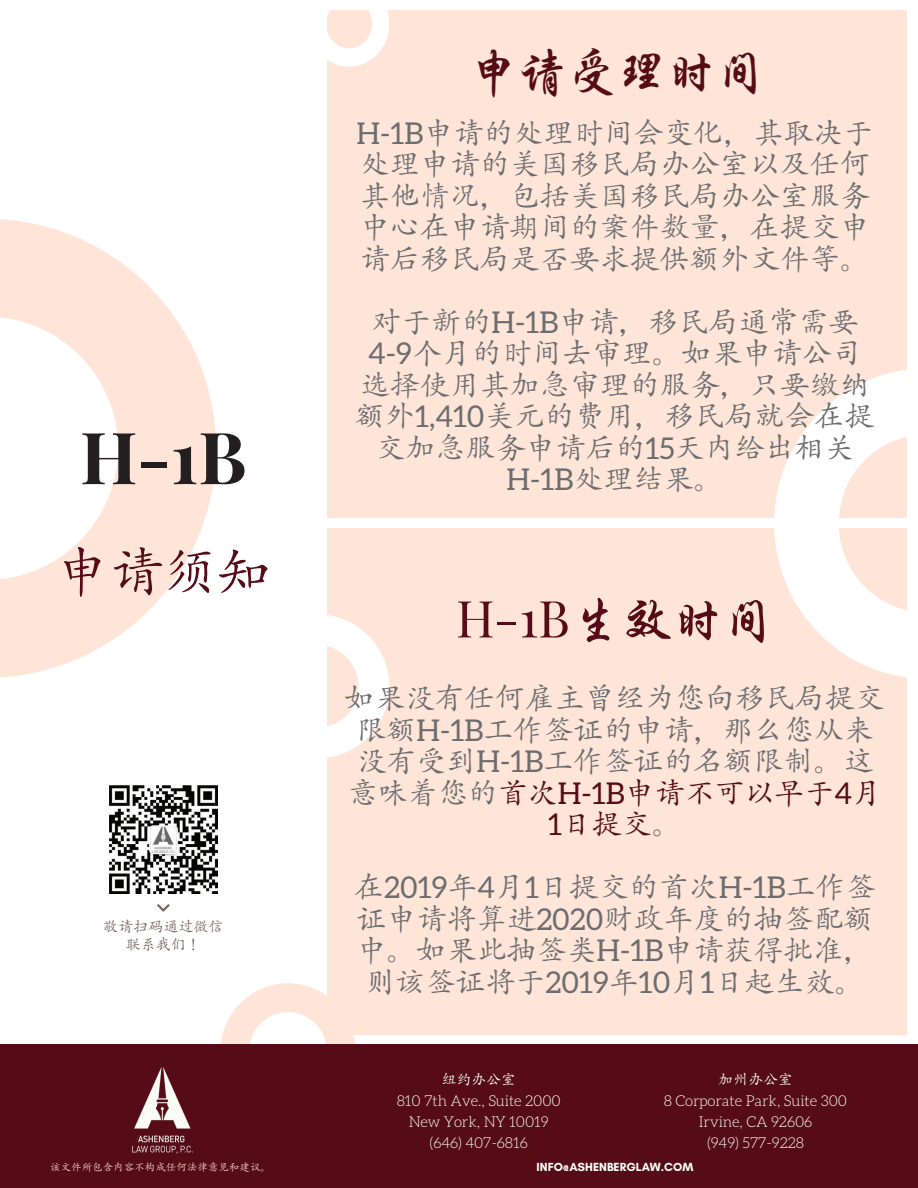
<style>
.page{position:relative;width:918px;height:1188px;background:#fff}
.page>*{position:absolute;margin:0;border:0;box-sizing:border-box;transform-origin:0 0}
.t1{font:700 72px "Playfair Display SC";color:#231f20}
.t2{font:54px "Adobe Kaiti Std";color:#550c16}
.t3{font:51px "Playfair Display";color:#550c16}
.t4{font:49.5px "Cloud Kai Xing GBK";color:#550c16}
.t5{font:30px/31.5px "Adobe Kaiti Std";color:#6c6d70;text-align:center}
.t6{font:300 15px/21px "Aleo";letter-spacing:-.005em;color:#fdfef9;text-align:center}
.t7{font:15px/18px "Adobe Kaiti Std";color:#73605b;text-align:center}
.t8{font:15px "Adobe Kaiti Std";letter-spacing:-.005em;color:#fdfef9}
.t9{font:700 12px "Glacial Indifference";color:#fdfef9}
.t10{font:10.5px "Adobe Kaiti Std";color:#fcdbd4}
.s1{font-family:"Aleo"}
.s2{font-family:"Cloud Kai Xing GBK"}
.s3{color:#550c16}
.s4{font-family:"Aleo";color:#550c16}
</style>
<div class="page">
<svg style="left:221px;top:983px;width:134px;height:61px"></svg>
<div style="left:0;top:1044px;width:918px;height:144px;background:#550c16"></div>
<div style="left:327px;top:10px;width:580px;height:508px;background:#fee5d8"></div>
<div style="left:327px;top:529px;width:580px;height:506px;background:#fee5d8"></div>
<svg style="left:327px;top:615px;width:62px;height:143px"></svg>
<svg style="left:774px;top:370px;width:133px;height:307px;fill:#fff"></svg>
<svg style="left:0;top:219px;width:216px;height:459px;fill:#fee5d8"></svg>
<svg style="left:327px;top:10px;width:62px;height:57px"></svg>
<img style="left:132px;top:1067px;width:61px;height:87px">
<svg style="left:157px;top:904px;width:13px;height:8px"></svg>
<img style="left:109px;top:786px;width:108px;height:108px">
<h1 class="t1" style="left:80px;top:413px;width:168px">H-1B</h1>
<h2 class="t2" style="left:55px;top:538px;width:218px">申请须知</h2>
<p class="t7" style="left:103px;top:918px;width:122px">敬请扫码通过微信联系我们！</p>
<p class="t10" style="left:50px;top:1161px;width:222px">该文件所包含内容不构成任何法律意见和建议。</p>
<h3 class="t4" style="left:469px;top:42px;width:298px">申请受理时间</h3>
<p class="t5" style="left:357px;top:117px;width:518px;text-align:justify"><span class="s1">H-1B</span>申请的处理时间会变化，其取决于处理申请的美国移民局办公室以及任何其他情况，包括美国移民局办公室服务中心在申请期间的案件数量，在提交申请后移民局是否要求提供额外文件等。</p>
<p class="t5" style="left:355px;top:306px;width:521px">对于新的<span class="s1">H-1B</span>申请，移民局通常需要<br><span class="s1">4-9</span>个月的时间去审理。如果申请公司选择使用其加急审理的服务，只要缴纳额外<span class="s1">1,410</span>美元的费用，移民局就会在提交加急服务申请后的<span class="s1">15</span>天内给出相关<br><span class="s1">H-1B</span>处理结果。</p>
<h3 class="t3" style="left:456px;top:587px;width:319px">H-1B<span class="s2">生效时间</span></h3>
<p class="t5" style="left:345px;top:683px;width:542px">如果没有任何雇主曾经为您向移民局提交限额<span class="s1">H-1B</span>工作签证的申请，那么您从来没有受到<span class="s1">H-1B</span>工作签证的名额限制。这意味着您的<span class="s3">首次</span><span class="s4">H-1B</span><span class="s3">申请不可以早于</span><span class="s4">4</span><span class="s3">月<br></span><span class="s4">1</span><span class="s3">日提交</span>。</p>
<p class="t5" style="left:354px;top:872px;width:523px">在<span class="s1">2019</span>年<span class="s1">4</span>月<span class="s1">1</span>日提交的首次<span class="s1">H-1B</span>工作签证申请将算进<span class="s1">2020</span>财政年度的抽签配额中。如果此抽签类<span class="s1">H-1B</span>申请获得批准，则该签证将于<span class="s1">2019</span>年<span class="s1">10</span>月<span class="s1">1</span>日起生效。</p>
<p class="t8" style="left:441px;top:1070px;width:76px">纽约办公室</p>
<p class="t6" style="left:397px;top:1090px;width:166px">810 7th Ave., Suite 2000<br>New York, NY 10019 (646) 407-6816</p>
<p class="t8" style="left:718px;top:1070px;width:76px">加州办公室</p>
<p class="t6" style="left:664px;top:1090px;width:185px">8 Corporate Park, Suite 300<br>Irvine, CA 92606<br>(949) 577-9228</p>
<p class="t9" style="left:537px;top:1159px;width:158px">INFO@ASHENBERGLAW.COM</p>
</div>
